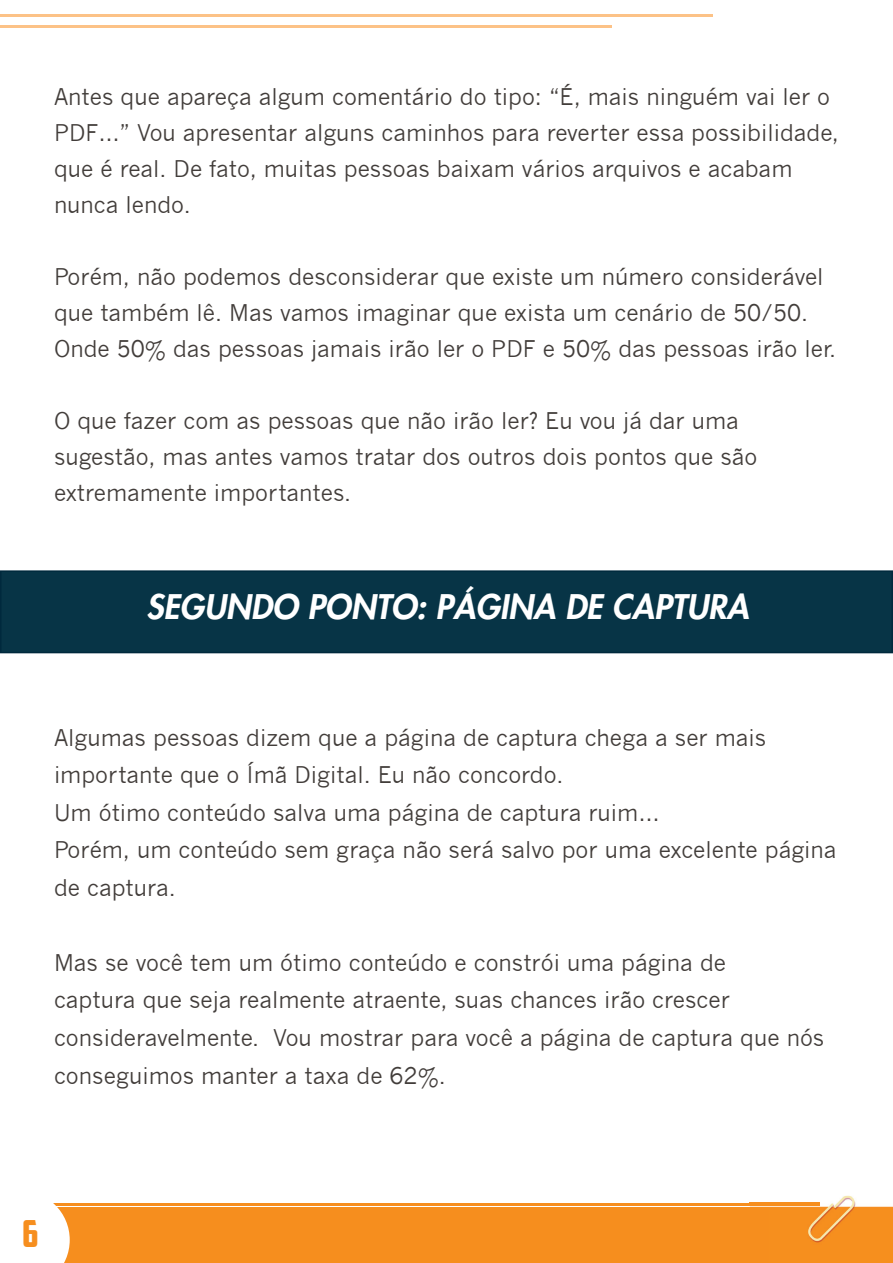
<style>
.page{position:relative;width:893px;height:1263px;background:#fff}
.page>*{position:absolute;margin:0;border:0;box-sizing:border-box;transform-origin:0 0}
.t1{font:37.5px "American Captain";color:#f68e1e}
.t2{font:italic 800 33px "Futura LT";color:#fff}
.t3{font:22.5px/36px "News Gothic";color:#423d3a}
</style>
<div class="page">
<hr style="left:0;top:1203px;width:819px;height:2px;background:#f68e1e">
<img style="left:750px;top:1196px;width:143px;height:67px">
<img style="left:750px;top:1203px;width:69px;height:2px">
<div style="left:0;top:1208px;width:769px;height:55px;background:#f68e1e"></div>
<div style="left:0;top:1203px;width:70px;height:60px;background:#fff"></div>
<hr style="left:0;top:14px;width:712px;height:3px;background:#fcc287">
<hr style="left:0;top:26px;width:611px;height:2px;background:#fcc287">
<div style="left:0;top:570px;width:893px;height:83px;background:#073446"></div>
<p class="t3" style="left:54px;top:79px;width:786px">Antes que apareça algum comentário do tipo: “É, mais ninguém vai ler o PDF…” Vou apresentar alguns caminhos para reverter essa possibilidade, que é real. De fato, muitas pessoas baixam vários arquivos e acabam nunca lendo.</p>
<p class="t3" style="left:54px;top:259px;width:784px">Porém, não podemos desconsiderar que existe um número considerável que também lê. Mas vamos imaginar que exista um cenário de 50/50.<br>Onde 50% das pessoas jamais irão ler o PDF e 50% das pessoas irão ler.</p>
<p class="t3" style="left:54px;top:403px;width:705px">O que fazer com as pessoas que não irão ler? Eu vou já dar uma sugestão, mas antes vamos tratar dos outros dois pontos que são extremamente importantes.</p>
<h2 class="t2" style="left:146px;top:586px;width:604px">SEGUNDO PONTO: PÁGINA DE CAPTURA</h2>
<p class="t3" style="left:54px;top:719px;width:784px;line-height:37.5px">Algumas pessoas dizem que a página de captura chega a ser mais importante que o Ímã Digital. Eu não concordo.<br>Um ótimo conteúdo salva uma página de captura ruim…<br>Porém, um conteúdo sem graça não será salvo por uma excelente página de captura.</p>
<p class="t3" style="left:54px;top:944px;width:772px;line-height:37.5px">Mas se você tem um ótimo conteúdo e constrói uma página de<br>captura que seja realmente atraente, suas chances irão crescer consideravelmente. Vou mostrar para você a página de captura que nós conseguimos manter a taxa de 62%.</p>
<h1 class="t1" style="left:23px;top:1211px;width:18px">6</h1>
</div>
